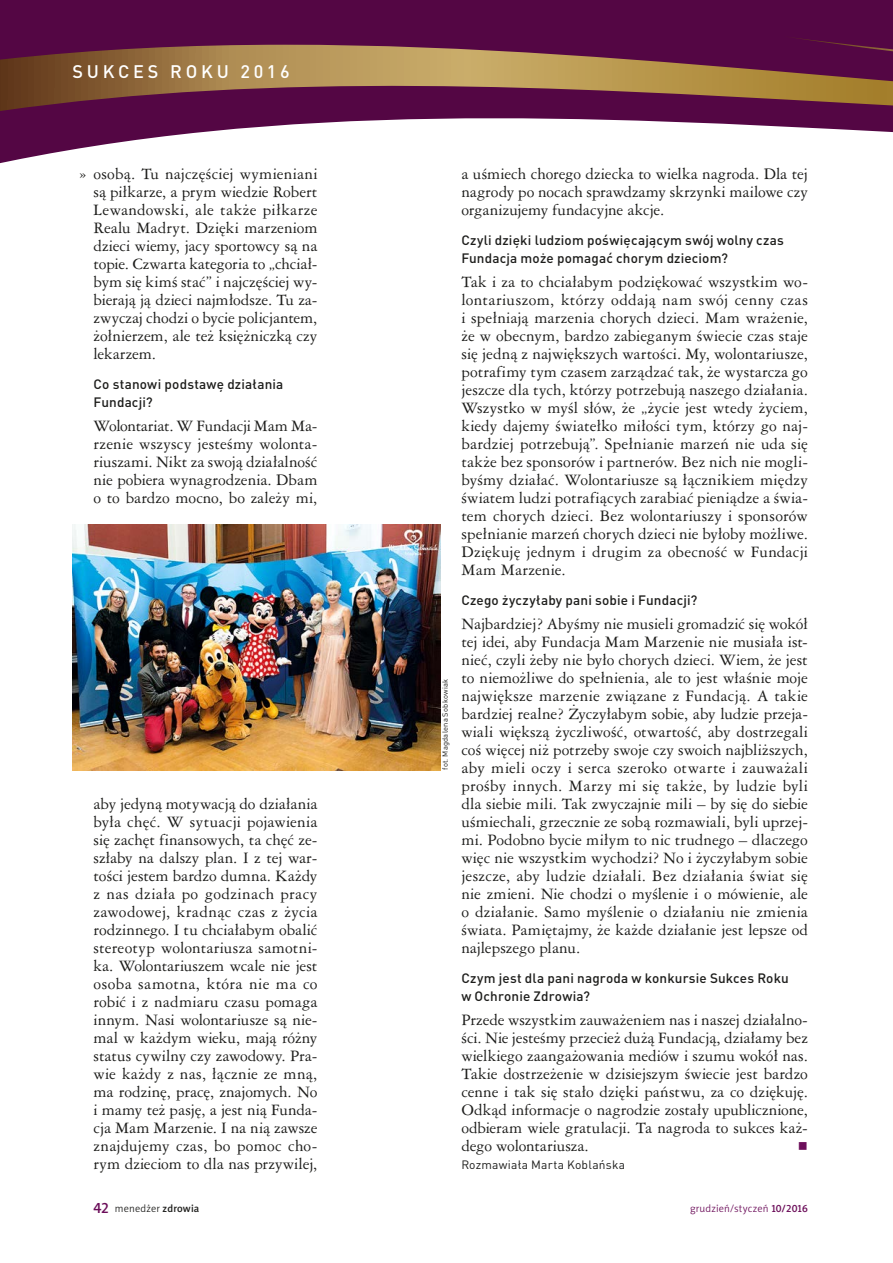
<style>
.page{position:relative;width:893px;height:1263px;background:#fff}
.page>*{position:absolute;margin:0;border:0;box-sizing:border-box;transform-origin:0 0}
.t1{font:500 18px "DIN Pro";letter-spacing:.21em;color:#fff}
.t2{font:15px/18px "Ameri Garmnd PL";letter-spacing:.005em;color:#1d1d1b;text-align:justify}
.t3{font:15px "Newspaper Pi Normal";color:#6c0e5a}
.t4{font:500 13.5px/18px "DIN Pro";letter-spacing:.015em;color:#1d1d1b}
.t5{font:12px "DIN Pro";letter-spacing:.02em;color:#1d1d1b}
.t6{font:10.5px "Naomi Sans EFNTT Light";letter-spacing:.015em;color:#6c0e5a}
.t7{font:10.5px "Naomi Sans EFNTT Light";letter-spacing:.015em;color:#1d1d1b}
.t8{font:7.5px "DIN Pro";letter-spacing:.025em;color:#1d1d1b}
.s1{font-family:"Naomi Sans EFNTT Medium";font-size:15px;color:#6c0e5a}
.s2{font-family:"Naomi Sans EFNTT Medium"}
</style>
<div class="page">
<svg style="left:0;top:0;width:893px;height:164px;fill:#540644"></svg>
<svg style="left:0;top:45px;width:893px;height:66px;background:#844f46"></svg>
<svg style="left:784px;top:36px;width:109px;height:15px;background:#560b42"></svg>
<img style="left:72px;top:525px;width:368px;height:245px">
<p class="t1" style="left:72px;top:59px;width:219px">SUKCES ROKU 2016</p>
<p class="t2" style="left:94px;top:165px;width:225px">osobą. Tu najczęściej wymieniani są piłkarze, a prym wiedzie Robert Lewandowski, ale także piłkarze Realu Madryt. Dzięki marzeniom dzieci wiemy, jacy sportowcy są na topie. Czwarta kategoria to „chciał&shy;bym się kimś stać” i najczęściej wy&shy;bierają ją dzieci najmłodsze. Tu za&shy;zwyczaj chodzi o bycie policjantem, żołnierzem, ale też księżniczką czy lekarzem.</p>
<p class="t4" style="left:94px;top:375px;width:191px">Co stanowi podstawę działania<br>Fundacji?</p>
<p class="t2" style="left:94px;top:417px;width:225px">Wolontariat. W Fundacji Mam Ma&shy;rzenie wszyscy jesteśmy wolonta&shy;riuszami. Nikt za swoją działalność nie pobiera wynagrodzenia. Dbam o to bardzo mocno, bo zależy mi,</p>
<p class="t2" style="left:79px;top:165px;width:9px">»</p>
<p class="t2" style="left:94px;top:795px;width:225px">aby jedyną motywacją do działania była chęć. W sytuacji pojawienia się zachęt finansowych, ta chęć ze&shy;szłaby na dalszy plan. I z tej war&shy;tości jestem bardzo dumna. Każdy z nas działa po godzinach pracy zawodowej, kradnąc czas z życia rodzinnego. I tu chciałabym obalić stereotyp wolontariusza samotni&shy;ka. Wolontariuszem wcale nie jest osoba samotna, która nie ma co robić i z nadmiaru czasu pomaga innym. Nasi wolontariusze są nie&shy;mal w każdym wieku, mają różny status cywilny czy zawodowy. Pra&shy;wie każdy z nas, łącznie ze mną, ma rodzinę, pracę, znajomych. No i mamy też pasję, a jest nią Funda&shy;cja Mam Marzenie. I na nią zawsze znajdujemy czas, bo pomoc cho&shy;rym dzieciom to dla nas przywilej,</p>
<p class="t8" style="left:440px;top:770px;width:92px;rotate:-90deg">fot. Magdalena Sobkowiak</p>
<p class="t2" style="left:461px;top:165px;width:348px">a uśmiech chorego dziecka to wielka nagroda. Dla tej nagrody po nocach sprawdzamy skrzynki mailowe czy organizujemy fundacyjne akcje.</p>
<p class="t4" style="left:461px;top:231px;width:324px">Czyli dzięki ludziom poświęcającym swój wolny czas<br>Fundacja może pomagać chorym dzieciom?</p>
<p class="t2" style="left:461px;top:273px;width:348px">Tak i za to chciałabym podziękować wszystkim wo&shy;lontariuszom, którzy oddają nam swój cenny czas i spełniają marzenia chorych dzieci. Mam wrażenie, że w obecnym, bardzo zabieganym świecie czas staje się jedną z największych wartości. My, wolontariusze, potrafimy tym czasem zarządzać tak, że wystarcza go jeszcze dla tych, którzy potrzebują naszego działania.<br>Wszystko w myśl słów, że „życie jest wtedy życiem, kiedy dajemy światełko miłości tym, którzy go naj&shy;bardziej potrzebują”. Spełnianie marzeń nie uda się także bez sponsorów i partnerów. Bez nich nie mogli&shy;byśmy działać. Wolontariusze są łącznikiem między światem ludzi potrafiących zarabiać pieniądze a świa&shy;tem chorych dzieci. Bez wolontariuszy i sponsorów spełnianie marzeń chorych dzieci nie byłoby możliwe.<br>Dziękuję jednym i drugim za obecność w Fundacji Mam Marzenie.</p>
<p class="t4" style="left:461px;top:591px;width:238px">Czego życzyłaby pani sobie i Fundacji?</p>
<p class="t2" style="left:461px;top:615px;width:348px">Najbardziej? Abyśmy nie musieli gromadzić się wokół tej idei, aby Fundacja Mam Marzenie nie musiała ist&shy;nieć, czyli żeby nie było chorych dzieci. Wiem, że jest to niemożliwe do spełnienia, ale to jest właśnie moje największe marzenie związane z Fundacją. A takie bardziej realne? Życzyłabym sobie, aby ludzie przeja&shy;wiali większą życzliwość, otwartość, aby dostrzegali coś więcej niż potrzeby swoje czy swoich najbliższych, aby mieli oczy i serca szeroko otwarte i zauważali prośby innych. Marzy mi się także, by ludzie byli dla siebie mili. Tak zwyczajnie mili – by się do siebie uśmiechali, grzecznie ze sobą rozmawiali, byli uprzej&shy;mi. Podobno bycie miłym to nic trudnego – dlaczego więc nie wszystkim wychodzi? No i życzyłabym sobie jeszcze, aby ludzie działali. Bez działania świat się nie zmieni. Nie chodzi o myślenie i o mówienie, ale o działanie. Samo myślenie o działaniu nie zmienia świata. Pamiętajmy, że każde działanie jest lepsze od najlepszego planu.</p>
<p class="t4" style="left:461px;top:969px;width:329px">Czym jest dla pani nagroda w konkursie Sukces Roku w Ochronie Zdrowia?</p>
<p class="t2" style="left:461px;top:1011px;width:348px">Przede wszystkim zauważeniem nas i naszej działalno&shy;ści. Nie jesteśmy przecież dużą Fundacją, działamy bez wielkiego zaangażowania mediów i szumu wokół nas.<br>Takie dostrzeżenie w dzisiejszym świecie jest bardzo cenne i tak się stało dzięki państwu, za co dziękuję.<br>Odkąd informacje o nagrodzie zostały upublicznione, odbieram wiele gratulacji. Ta nagroda to sukces każ&shy;dego wolontariusza.</p>
<p class="t3" style="left:798px;top:1138px;width:12px">r</p>
<p class="t5" style="left:461px;top:1157px;width:165px">Rozmawiała Marta Koblańska</p>
<p class="t7" style="left:94px;top:1202px;width:107px"><span class="s1">42</span> menedżer <span class="s2">zdrowia</span></p>
<p class="t6" style="left:690px;top:1202px;width:119px">grudzień/styczeń <span class="s2">10/2016</span></p>
</div>
